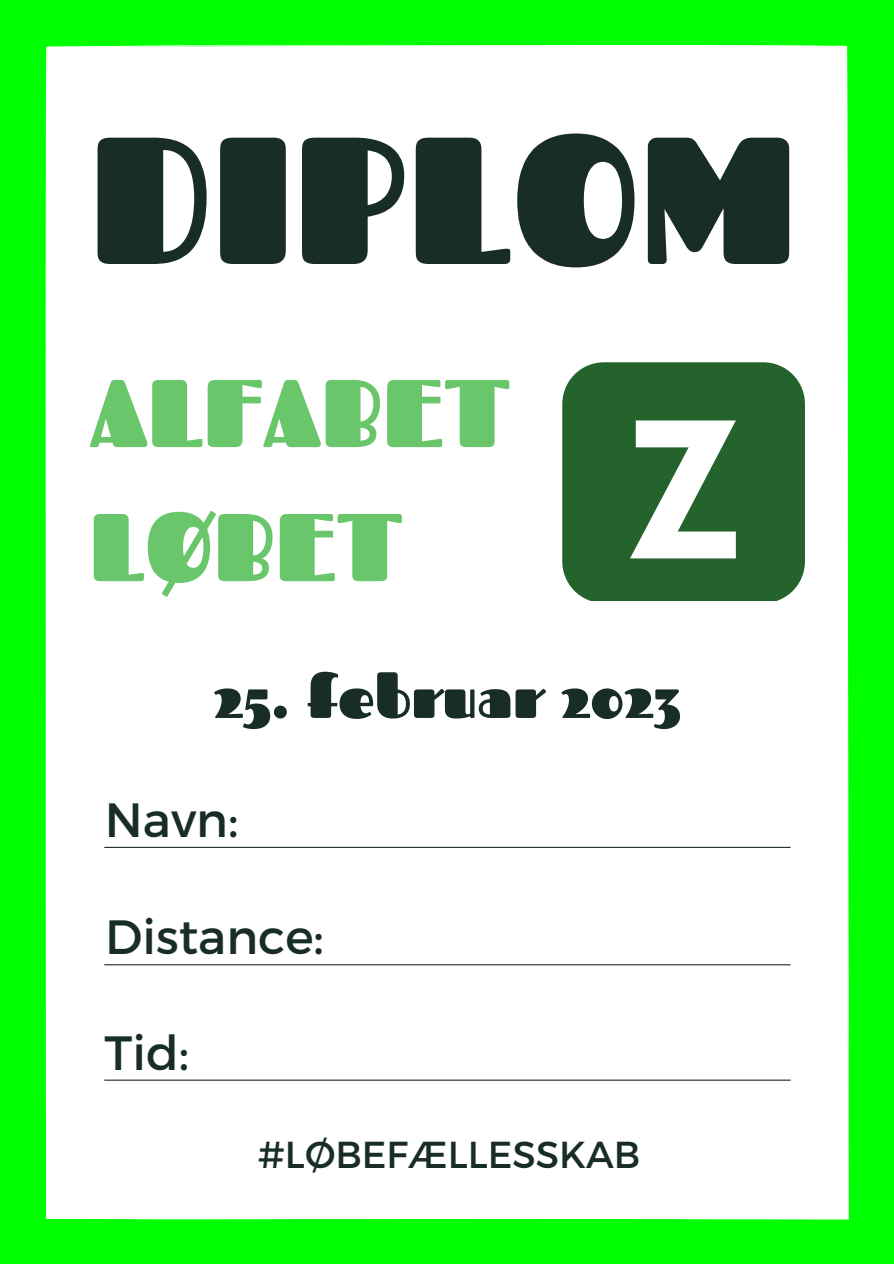
<style>
.page{position:relative;width:894px;height:1264px;background:#fff}
.page>*{position:absolute;margin:0;border:0;box-sizing:border-box;transform-origin:0 0}
.t1{font:700 183.9px "Now";color:#fff}
.t2{font:180.15px "Fascinate";color:#192d28}
.t3{font:95.7px/133.9px "Fascinate";color:#6ac66b}
.t4{font:57px "Fascinate";color:#192d28}
.t5{font:48px "Montserrat";color:#192d28}
.t6{font:37.5px "Montserrat";color:#192d28}
</style>
<div class="page">
<div style="left:0;top:0;width:893px;height:1263px;background:#0f0"></div>
<div style="left:46px;top:45px;width:802px;height:1174px;background:#fff"></div>
<hr style="left:104px;top:846px;width:686px;height:2px;background:#192d28">
<hr style="left:104px;top:964px;width:686px;height:1px;background:#192d28">
<hr style="left:104px;top:1079px;width:686px;height:1px;background:#192d28">
<div style="left:562px;top:362px;width:242px;height:239px;background:#25632d"></div>
<h2 class="t2" style="left:89px;top:77px;width:709px">DIPLOM</h2>
<h3 class="t3" style="left:89px;top:344px;width:422px">ALFABET<br>LØBET</h3>
<h1 class="t1" style="left:624px;top:393px;width:119px">Z</h1>
<p class="t4" style="left:214px;top:658px;width:468px">25. februar 2023</p>
<p class="t5" style="left:105px;top:788px;width:135px">Navn:</p>
<p class="t5" style="left:105px;top:905px;width:220px">Distance:</p>
<p class="t5" style="left:105px;top:1022px;width:86px">Tid:</p>
<p class="t6" style="left:258px;top:1129px;width:384px">#LØBEFÆLLESSKAB</p>
</div>
